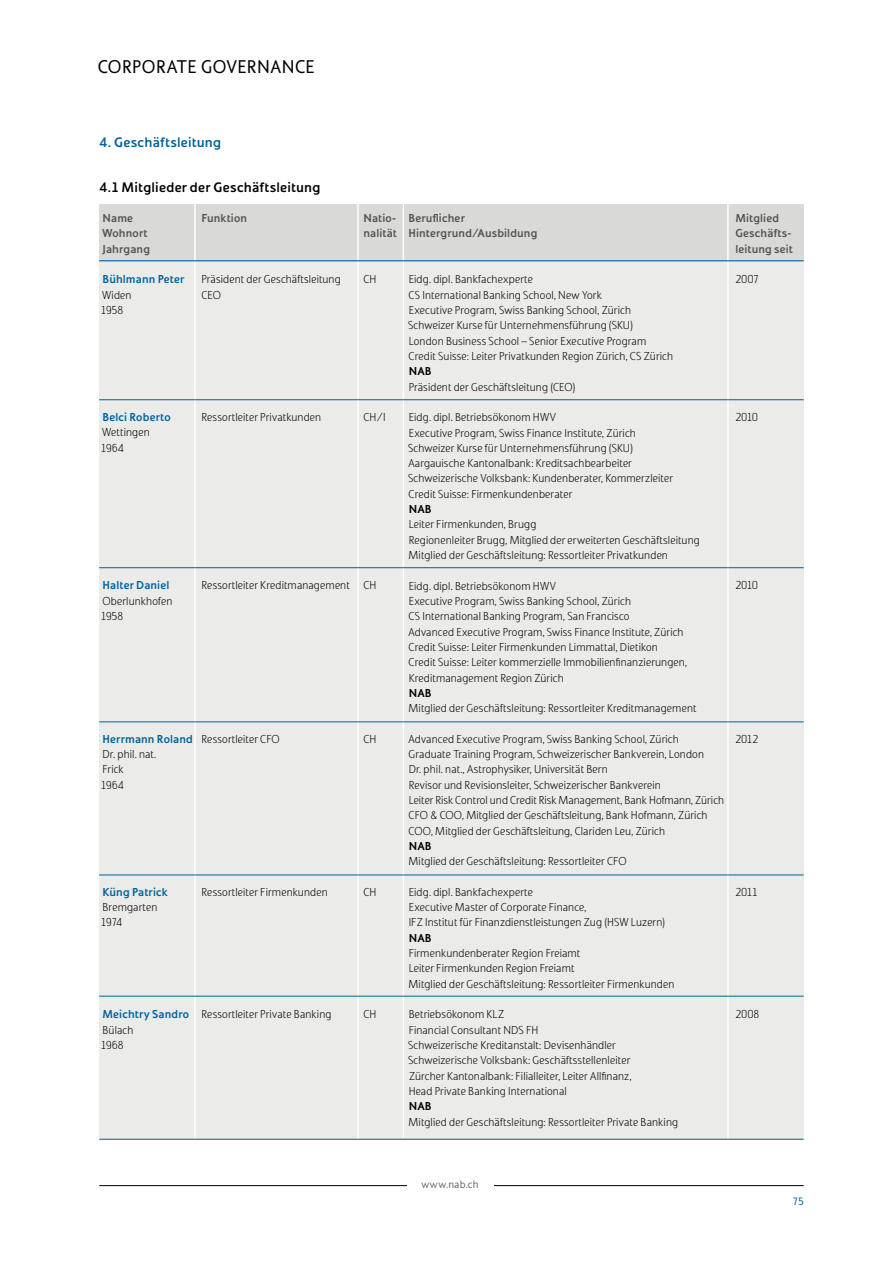
<style>
.page{position:relative;width:893px;height:1263px;background:#fff}
.page>*{position:absolute;margin:0;border:0;box-sizing:border-box;transform-origin:0 0}
.t1{font:18px "Solo Sans";letter-spacing:.025em;color:#000}
.t2{font:700 13.5px "Solo Sans";letter-spacing:.015em;color:#000}
.t3{font:700 13.5px "Solo Sans";letter-spacing:.015em;color:#00619a}
.t4{font:300 11.25px/15.3px "Solo Sans";letter-spacing:.01em;color:#000}
.t5{font:700 11.25px "Solo Sans";letter-spacing:.01em;color:#55524e}
.t6{font:700 11.25px "Solo Sans";letter-spacing:.005em;color:#00619a}
.t7{font:700 11.25px "Solo Sans";letter-spacing:.015em;color:#000}
.t8{font:10.5px "Solo Sans";letter-spacing:.01em;color:#6a6864}
.t9{font:10.5px "Solo Sans";color:#00619a}
.s1{font-weight:700;color:#00619a}
</style>
<div class="page">
<hr style="left:99px;top:1185px;width:705px;height:1px;background:#000">
<div style="left:407px;top:1180px;width:86px;height:41px;background:#fff"></div>
<div style="left:99px;top:204px;width:705px;height:935px;background:#e9e9e8"></div>
<div style="left:99px;top:204px;width:705px;height:56px;background:#d7d7d6"></div>
<hr style="left:194px;top:194px;width:2px;height:978px;background:#fff">
<hr style="left:357px;top:194px;width:2px;height:978px;background:#fff">
<hr style="left:403px;top:185px;width:1px;height:952px;background:#fff">
<hr style="left:727px;top:174px;width:2px;height:978px;background:#fff">
<hr style="left:99px;top:260px;width:705px;height:1px;background:#00619a">
<hr style="left:99px;top:399px;width:705px;height:1px;background:#00619a">
<hr style="left:99px;top:567px;width:705px;height:1px;background:#00619a">
<hr style="left:99px;top:722px;width:705px;height:1px;background:#00619a">
<hr style="left:99px;top:875px;width:705px;height:1px;background:#00619a">
<hr style="left:99px;top:1139px;width:705px;height:1px;background:#00619a">
<hr style="left:99px;top:996px;width:705px;height:1px;background:#00619a">
<h1 class="t1" style="left:98px;top:57px;width:218px">CORPORATE GOVERNANCE</h1>
<p class="t3" style="left:99px;top:134px;width:123px">4. Geschäftsleitung</p>
<p class="t2" style="left:99px;top:179px;width:223px">4.1 Mitglieder der Geschäftsleitung</p>
<p class="t5" style="left:103px;top:211px;width:32px">Name</p>
<p class="t5" style="left:201px;top:211px;width:47px">Funktion</p>
<p class="t5" style="left:363px;top:211px;width:103px">Natio- Beruflicher</p>
<p class="t5" style="left:735px;top:211px;width:45px">Mitglied</p>
<p class="t5" style="left:102px;top:227px;width:47px">Wohnort</p>
<p class="t5" style="left:363px;top:227px;width:175px">nalität Hintergrund/Ausbildung</p>
<p class="t5" style="left:735px;top:227px;width:58px">Geschäfts-</p>
<p class="t5" style="left:102px;top:242px;width:49px">Jahrgang</p>
<p class="t5" style="left:735px;top:242px;width:59px">leitung seit</p>
<p class="t6" style="left:103px;top:272px;width:83px">Bühlmann Peter</p>
<p class="t4" style="left:201px;top:272px;width:141px">Präsident der Geschäftsleitung</p>
<p class="t4" style="left:363px;top:272px;width:14px">CH</p>
<p class="t4" style="left:735px;top:272px;width:24px">2007</p>
<p class="t4" style="left:102px;top:287px;width:31px">Widen</p>
<p class="t4" style="left:201px;top:287px;width:21px">CEO</p>
<p class="t4" style="left:101px;top:302px;width:24px">1958</p>
<p class="t4" style="left:408px;top:272px;width:267px">Eidg. dipl. Bankfachexperte<br>CS International Banking School, New York<br>Executive Program, Swiss Banking School, Zürich Schweizer Kurse für Unternehmensführung (SKU)<br>London Business School – Senior Executive Program Credit Suisse: Leiter Privatkunden Region Zürich, CS Zürich</p>
<p class="t7" style="left:409px;top:365px;width:25px">NAB</p>
<p class="t4" style="left:409px;top:379px;width:168px">Präsident der Geschäftsleitung (CEO)</p>
<p class="t4" style="left:408px;top:410px;width:267px">Eidg. dipl. Betriebsökonom HWV<br>Executive Program, Swiss Finance Institute, Zürich Schweizer Kurse für Unternehmensführung (SKU)<br>Aargauische Kantonalbank: Kreditsachbearbeiter Schweizerische Volksbank: Kundenberater, Kommerzleiter Credit Suisse: Firmenkundenberater</p>
<p class="t7" style="left:409px;top:502px;width:25px">NAB</p>
<p class="t4" style="left:409px;top:517px;width:293px">Leiter Firmenkunden, Brugg<br>Regionenleiter Brugg, Mitglied der erweiterten Geschäftsleitung<br>Mitglied der Geschäftsleitung: Ressortleiter Privatkunden</p>
<p class="t4" style="left:408px;top:578px;width:280px">Eidg. dipl. Betriebsökonom HWV<br>Executive Program, Swiss Banking School, Zürich<br>CS International Banking Program, San Francisco<br>Advanced Executive Program, Swiss Finance Institute, Zürich Credit Suisse: Leiter Firmenkunden Limmattal, Dietikon Credit Suisse: Leiter kommerzielle Immobilienfinanzierungen, Kreditmanagement Region Zürich</p>
<p class="t7" style="left:409px;top:686px;width:25px">NAB</p>
<p class="t4" style="left:409px;top:701px;width:289px">Mitglied der Geschäftsleitung: Ressortleiter Kreditmanagement</p>
<p class="t4" style="left:408px;top:731px;width:317px">Advanced Executive Program, Swiss Banking School, Zürich Graduate Training Program, Schweizerischer Bankverein, London<br>Dr. phil. nat., Astrophysiker, Universität Bern<br>Revisor und Revisionsleiter, Schweizerischer Bankverein<br>Leiter Risk Control und Credit Risk Management, Bank Hofmann, Zürich CFO &amp; COO, Mitglied der Geschäftsleitung, Bank Hofmann, Zürich COO, Mitglied der Geschäftsleitung, Clariden Leu, Zürich</p>
<p class="t7" style="left:409px;top:839px;width:25px">NAB</p>
<p class="t4" style="left:409px;top:854px;width:219px">Mitglied der Geschäftsleitung: Ressortleiter CFO</p>
<p class="t4" style="left:409px;top:884px;width:258px">Eidg. dipl. Bankfachexperte<br>Executive Master of Corporate Finance,<br>IFZ Institut für Finanzdienstleistungen Zug (HSW Luzern)</p>
<p class="t7" style="left:409px;top:931px;width:25px">NAB</p>
<p class="t4" style="left:409px;top:945px;width:267px">Firmenkundenberater Region Freiamt<br>Leiter Firmenkunden Region Freiamt<br>Mitglied der Geschäftsleitung: Ressortleiter Firmenkunden</p>
<p class="t4" style="left:408px;top:1007px;width:225px">Betriebsökonom KLZ<br>Financial Consultant NDS FH<br>Schweizerische Kreditanstalt: Devisenhändler Schweizerische Volksbank: Geschäftsstellenleiter Zürcher Kantonalbank: Filialleiter, Leiter Allfinanz, Head Private Banking International</p>
<p class="t7" style="left:409px;top:1099px;width:25px">NAB</p>
<p class="t4" style="left:409px;top:1114px;width:271px">Mitglied der Geschäftsleitung: Ressortleiter Private Banking</p>
<p class="t6" style="left:102px;top:410px;width:70px">Belci Roberto</p>
<p class="t4" style="left:201px;top:409px;width:121px">Ressortleiter Privatkunden</p>
<p class="t4" style="left:363px;top:409px;width:24px">CH/I</p>
<p class="t4" style="left:735px;top:409px;width:24px">2010</p>
<p class="t4" style="left:101px;top:425px;width:50px">Wettingen<br>1964</p>
<p class="t6" style="left:103px;top:579px;width:68px">Halter Daniel</p>
<p class="t4" style="left:201px;top:578px;width:176px">Ressortleiter Kreditmanagement CH</p>
<p class="t4" style="left:735px;top:578px;width:24px">2010</p>
<p class="t4" style="left:101px;top:593px;width:73px">Oberlunkhofen<br>1958</p>
<p class="t4" style="left:103px;top:731px;width:179px"><span class="s1">Herrmann Roland</span> Ressortleiter CFO</p>
<p class="t4" style="left:363px;top:731px;width:14px">CH</p>
<p class="t4" style="left:735px;top:731px;width:24px">2012</p>
<p class="t4" style="left:101px;top:746px;width:57px">Dr. phil. nat.<br>Frick<br>1964</p>
<p class="t6" style="left:103px;top:885px;width:67px">Küng Patrick</p>
<p class="t4" style="left:201px;top:884px;width:128px">Ressortleiter Firmenkunden</p>
<p class="t4" style="left:363px;top:884px;width:14px">CH</p>
<p class="t4" style="left:735px;top:884px;width:24px">2011</p>
<p class="t4" style="left:101px;top:899px;width:58px">Bremgarten<br>1974</p>
<p class="t4" style="left:102px;top:1007px;width:231px"><span class="s1">Meichtry Sandro</span> Ressortleiter Private Banking</p>
<p class="t4" style="left:363px;top:1007px;width:14px">CH</p>
<p class="t4" style="left:735px;top:1007px;width:25px">2008</p>
<p class="t4" style="left:101px;top:1022px;width:34px">Bülach<br>1968</p>
<p class="t8" style="left:421px;top:1179px;width:59px">www.nab.ch</p>
<p class="t9" style="left:793px;top:1195px;width:13px">75</p>
</div>
